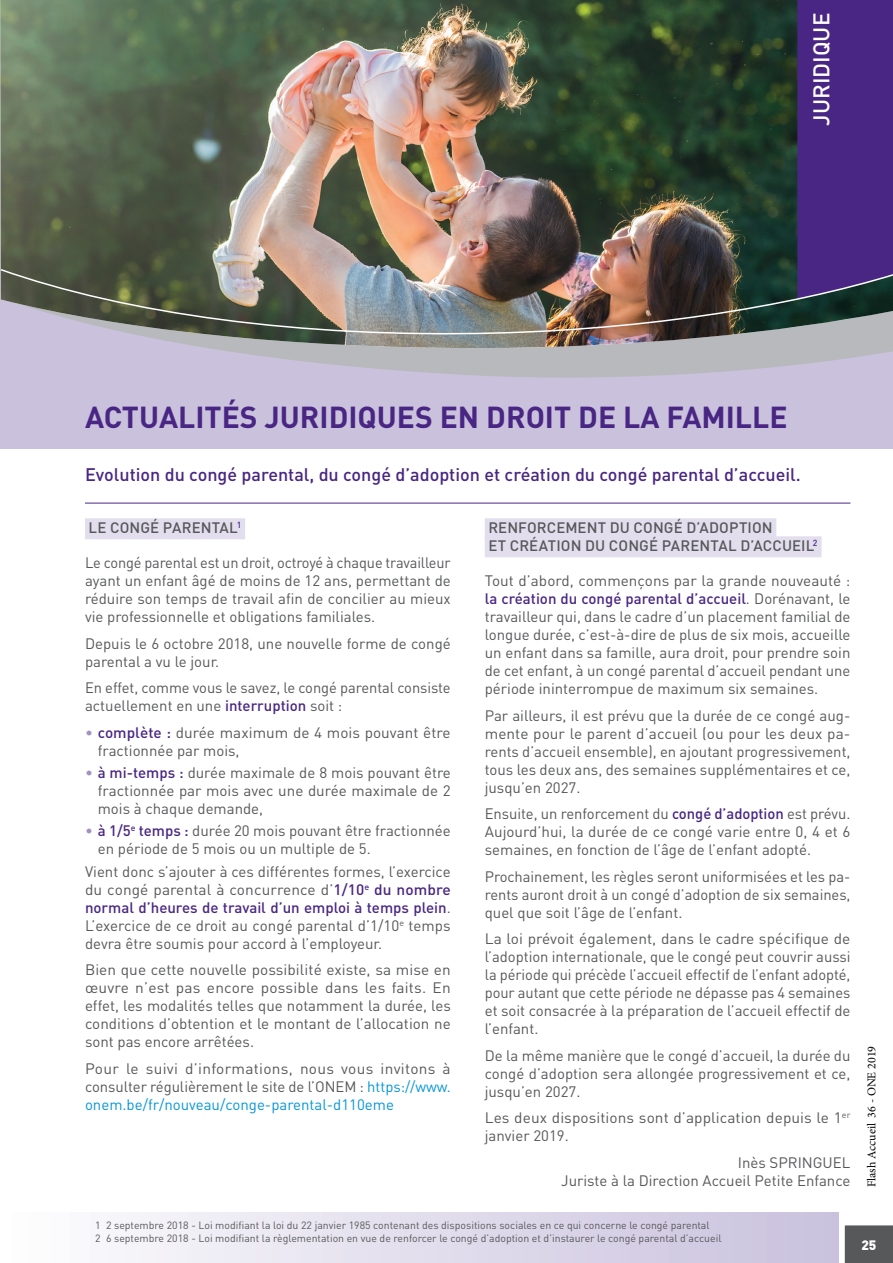
<style>
.page{position:relative;width:893px;height:1263px;background:#fff}
.page>*{position:absolute;margin:0;border:0;box-sizing:border-box;transform-origin:0 0}
.Titre_Actualité{font:700 30px "DIN";color:#492683}
.t1{font:500 22.5px "DIN";color:#fff}
.Introduction_article{font:500 18px "DIN";color:#492683}
.texte_article{font:15px/18px "DIN";color:#57585a;text-align:justify}
.Sous_titre_juridique{font:500 15px/18px "DIN";letter-spacing:.005em;color:#57585a}
.t2{font:900 13.5px "DIN";color:#fff}
.t3{font:12px "Minion Pro";color:#000}
.Note_de_bas_de_page{font:10.5px "DIN";color:#57585a}
.Sous_titre_juridique-2{font:500 8.7px "DIN";color:#492683}
.s1{font-weight:500;color:#492683}
.s2{color:#a192c0}
.s3{color:#0696d7}
</style>
<div class="page">
<div style="left:844px;top:1225px;width:49px;height:38px;background:#57585a"></div>
<div style="left:1px;top:0;width:892px;height:449px;background:#cac2dd"></div>
<svg style="left:209px;top:348px;width:684px;height:30px;fill:#b8b9bc"></svg>
<img style="left:0;top:0;width:893px;height:348px">
<div style="left:797px;top:0;width:96px;height:266px;background:#492683"></div>
<img style="left:0;top:266px;width:893px;height:74px">
<div style="left:2px;top:1212px;width:837px;height:51px;background:linear-gradient(to right,#fdfdfe,#c8c0dd)"></div>
<div style="left:85px;top:518px;width:160px;height:21px;background:#e2deed"></div>
<div style="left:485px;top:518px;width:291px;height:21px;background:#e2deed"></div>
<div style="left:485px;top:536px;width:336px;height:21px;background:#e2deed"></div>
<hr style="left:85px;top:503px;width:765px;height:1px;background:#492683">
<p class="t1" style="left:807px;top:126px;width:114px;rotate:-90deg">JURIDIQUE</p>
<p class="Titre_Actualité" style="left:85px;top:398px;width:704px">ACTUALITÉS JURIDIQUES EN DROIT DE LA FAMILLE</p>
<p class="Introduction_article" style="left:85px;top:463px;width:717px">Evolution du congé parental, du congé d’adoption et création du congé parental d’accueil.</p>
<p class="Sous_titre_juridique-2" style="left:237px;top:520px;width:6px">1</p>
<p class="Sous_titre_juridique" style="left:89px;top:518px;width:151px">LE CONGÉ PARENTAL</p>
<p class="texte_article" style="left:85px;top:554px;width:367px">Le congé parental est un droit, octroyé à chaque travailleur ayant un enfant âgé de moins de 12 ans, permettant de réduire son temps de travail afin de concilier au mieux vie professionnelle et obligations familiales.</p>
<p class="texte_article" style="left:85px;top:634px;width:367px">Depuis le 6 octobre 2018, une nouvelle forme de congé parental a vu le jour.</p>
<p class="texte_article" style="left:85px;top:679px;width:367px">En effet, comme vous le savez, le congé parental consiste actuellement en une <span class="s1">interruption</span> soit :</p>
<p class="texte_article" style="left:98px;top:723px;width:354px;text-indent:-13px"><span class="s2">•</span> <span class="s1">complète :</span> durée maximum de 4 mois pouvant être fractionnée par mois,</p>
<p class="texte_article" style="left:98px;top:763px;width:354px;text-indent:-13px"><span class="s2">•</span> <span class="s1">à mi-temps :</span> durée maximale de 8 mois pouvant être fractionnée par mois avec une durée maximale de 2 mois à chaque demande,</p>
<p class="texte_article" style="left:98px;top:822px;width:354px;text-indent:-13px"><span class="s2">•</span> <span class="s1">à 1/5</span><sup>e</sup> <span class="s1">temps :</span> durée 20 mois pouvant être fractionnée en période de 5 mois ou un multiple de 5.</p>
<p class="texte_article" style="left:85px;top:862px;width:367px">Vient donc s’ajouter à ces différentes formes, l’exercice du congé parental à concurrence d’<span class="s1">1/10</span><sup>e</sup> <span class="s1">du nombre normal d’heures de travail d’un emploi à temps plein</span>.<br>L’exercice de ce droit au congé parental d’1/10<sup>e</sup> temps devra être soumis pour accord à l’employeur.</p>
<p class="texte_article" style="left:85px;top:960px;width:367px">Bien que cette nouvelle possibilité existe, sa mise en œuvre n’est pas encore possible dans les faits. En effet, les modalités telles que notamment la durée, les conditions d’obtention et le montant de l’allocation ne sont pas encore arrêtées.</p>
<p class="texte_article" style="left:85px;top:1059px;width:367px">Pour le suivi d’informations, nous vous invitons à consulter régulièrement le site de l’ONEM : <span class="s3">https://www. onem.be/fr/nouveau/conge-parental-d110eme</span></p>
<p class="Sous_titre_juridique" style="left:488px;top:518px;width:327px">RENFORCEMENT DU CONGÉ D’ADOPTION<br>ET CRÉATION DU CONGÉ PARENTAL D’ACCUEIL</p>
<p class="texte_article" style="left:485px;top:572px;width:367px">Tout d’abord, commençons par la grande nouveauté : <span class="s1">la création du congé parental d’accueil</span>. Dorénavant, le travailleur qui, dans le cadre d’un placement familial de longue durée, c’est-à-dire de plus de six mois, accueille un enfant dans sa famille, aura droit, pour prendre soin de cet enfant, à un congé parental d’accueil pendant une période ininterrompue de maximum six semaines.</p>
<p class="texte_article" style="left:485px;top:706px;width:367px">Par ailleurs, il est prévu que la durée de ce congé aug&shy;mente pour le parent d’accueil (ou pour les deux pa&shy;rents d’accueil ensemble), en ajoutant progressivement, tous les deux ans, des semaines supplémentaires et ce, jusqu’en 2027.</p>
<p class="texte_article" style="left:485px;top:805px;width:367px">Ensuite, un renforcement du <span class="s1">congé d’adoption</span> est prévu.<br>Aujourd’hui, la durée de ce congé varie entre 0, 4 et 6 semaines, en fonction de l’âge de l’enfant adopté.</p>
<p class="texte_article" style="left:485px;top:867px;width:367px">Prochainement, les règles seront uniformisées et les pa&shy;rents auront droit à un congé d’adoption de six semaines, quel que soit l’âge de l’enfant.</p>
<p class="texte_article" style="left:485px;top:930px;width:367px">La loi prévoit également, dans le cadre spécifique de l’adoption internationale, que le congé peut couvrir aussi la période qui précède l’accueil effectif de l’enfant adopté, pour autant que cette période ne dépasse pas 4 semaines et soit consacrée à la préparation de l’accueil effectif de l’enfant.</p>
<p class="texte_article" style="left:485px;top:1046px;width:367px">De la même manière que le congé d’accueil, la durée du congé d’adoption sera allongée progressivement et ce, jusqu’en 2027.</p>
<p class="texte_article" style="left:485px;top:1109px;width:367px">Les deux dispositions sont d’application depuis le 1<sup>er </sup>janvier 2019.</p>
<p class="texte_article" style="left:738px;top:1153px;width:114px">Inès SPRINGUEL</p>
<p class="texte_article" style="left:561px;top:1171px;width:291px">Juriste à la Direction Accueil Petite Enfance</p>
<p class="Sous_titre_juridique-2" style="left:813px;top:537px;width:6px">2</p>
<p class="t3" style="left:863px;top:1187px;width:143px;rotate:-90deg">Flash Accueil 36 - ONE 2019</p>
<p class="Note_de_bas_de_page" style="left:95px;top:1219px;width:616px">1 2 septembre 2018 - Loi modifiant la loi du 22 janvier 1985 contenant des dispositions sociales en ce qui concerne le congé parental</p>
<p class="Note_de_bas_de_page" style="left:95px;top:1231px;width:628px">2 6 septembre 2018 - Loi modifiant la règlementation en vue de renforcer le congé d’adoption et d’instaurer le congé parental d’accueil</p>
<p class="t2" style="left:861px;top:1236px;width:17px">25</p>
</div>
